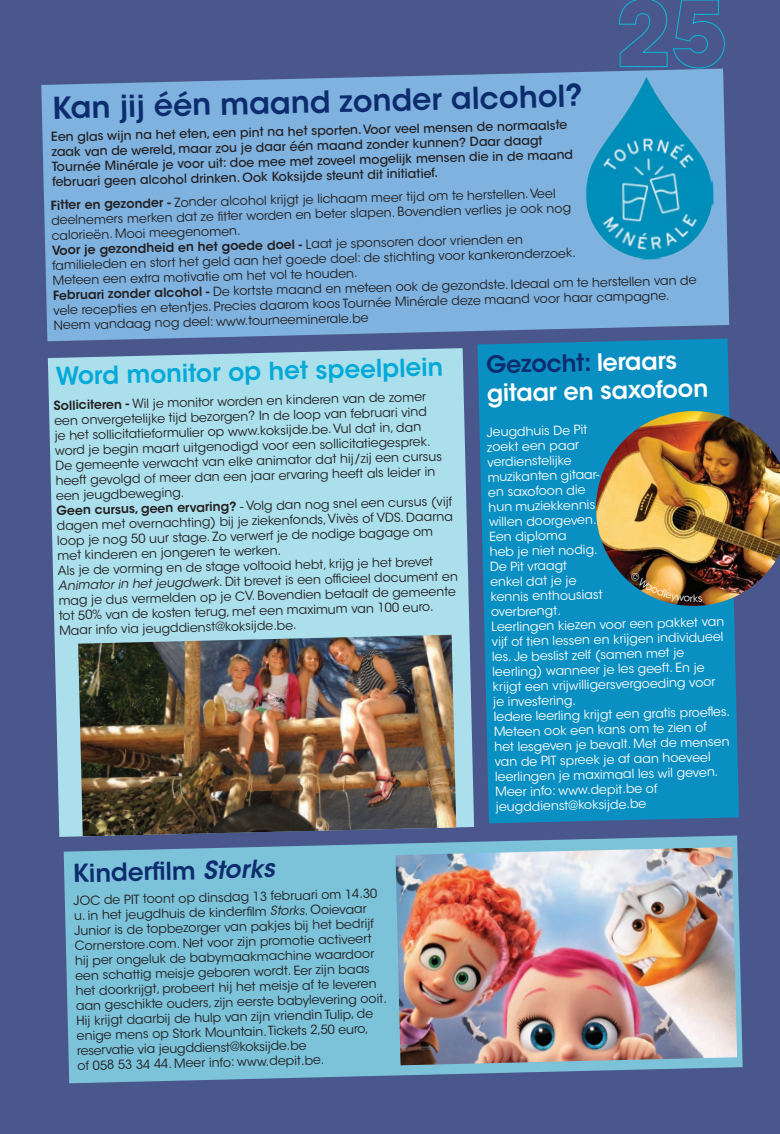
<style>
.page{position:relative;width:780px;height:1134px;background:#4a578c}
.page>*{position:absolute;margin:0;border:0;box-sizing:border-box;transform-origin:0 0}
.Titels_licht_blauw_i{font:600 30px "ITC Avant Garde Std";color:#0d2c6e}
.Titels_licht_blauw_i-2{font:600 24.5px "ITC Avant Garde Std";color:#00a9d8}
.Titels_licht_blauw_i-3{font:600 24.5px "ITC Avant Garde Std";color:#0d2c6e}
.Titels_licht_blauw_i-4{font:600 23.75px/28.1px "ITC Avant Garde Std";color:#fff}
.Body_insprong_2_mm{font:12.5px/15px "ITC Avant Garde Std";color:#231f20}
.Body_insprong_2_mm-2{font:12.5px/15px "ITC Avant Garde Std";color:#fff}
.Inleiding_insprong_2{font:500 12.5px/15.1px "ITC Avant Garde Std";color:#231f20}
.s1{font-weight:600}
.s2{font-style:italic}
.s3{color:#0d2c6e}
</style>
<div class="page">
<div style="left:477px;top:341px;width:262px;height:482px;background:#098fc2"></div>
<svg style="left:41px;top:69px;width:688px;height:272px;background:#7aabd8"></svg>
<div style="left:48px;top:348px;width:426px;height:489px;background:#abdfeb"></div>
<svg style="left:64px;top:835px;width:678px;height:248px;background:#75b4cf"></svg>
<img style="left:583px;top:74px;width:131px;height:187px">
<img style="left:395px;top:847px;width:342px;height:218px">
<img style="left:78px;top:635px;width:378px;height:201px">
<img style="left:596px;top:411px;width:184px;height:195px">
<svg style="left:619px;top:0;width:106px;height:69px"></svg>
<svg style="left:629px;top:571px;width:73px;height:31px;background:#776843"></svg>
<p class="Titels_licht_blauw_i" style="left:52px;top:87px;width:532px;rotate:-1deg">Kan jij één maand zonder alcohol?</p>
<p class="Inleiding_insprong_2" style="left:51px;top:128px;width:523px;rotate:-1deg">Een glas wijn na het eten, een pint na het sporten. Voor veel mensen de normaalste zaak van de wereld, maar zou je daar één maand zonder kunnen? Daar daagt Tournée Minérale je voor uit: doe mee met zoveel mogelijk mensen die in de maand februari geen alcohol drinken. Ook Koksijde steunt dit initiatief.</p>
<p class="Body_insprong_2_mm" style="left:51px;top:195px;width:521px;line-height:15.8px;rotate:-1deg"><span class="s1">Fitter en gezonder -</span> Zonder alcohol krijgt je lichaam meer tijd om te herstellen. Veel deelnemers merken dat ze fi tter worden en beter slapen. Bovendien verlies je ook nog calorieën. Mooi meegenomen.</p>
<p class="Body_insprong_2_mm" style="left:52px;top:243px;width:525px;line-height:14px;rotate:-1deg"><span class="s1">Voor je gezondheid en het goede doel -</span> Laat je sponsoren door vrienden en familieleden en stort het geld aan het goede doel: de stichting voor kankeronderzoek.</p>
<p class="Body_insprong_2_mm" style="left:53px;top:272px;width:306px;rotate:-1deg">Meteen een extra motivatie om het vol te houden.</p>
<p class="Body_insprong_2_mm" style="left:53px;top:285px;width:645px;line-height:15.9px;rotate:-1deg"><span class="s1">Februari zonder alcohol -</span> De kortste maand en meteen ook de gezondste. Ideaal om te herstellen van de vele recepties en etentjes. Precies daarom koos Tournée Minérale deze maand voor haar campagne.</p>
<p class="Body_insprong_2_mm" style="left:54px;top:317px;width:316px;rotate:-1deg">Neem vandaag nog deel: www.tourneeminerale.be</p>
<p class="Titels_licht_blauw_i-2" style="left:56px;top:359px;width:389px;rotate:-1deg">Word monitor op het speelplein</p>
<p class="Body_insprong_2_mm" style="left:54px;top:397px;width:388px;rotate:-1deg"><span class="s1">Solliciteren -</span> Wil je monitor worden en kinderen van de zomer een onvergetelijke tijd bezorgen? In de loop van februari vind<br>je het sollicitatieformulier op www.koksijde.be. Vul dat in, dan word je begin maart uitgenodigd voor een sollicitatiegesprek.<br>De gemeente verwacht van elke animator dat hij/zij een cursus heeft gevolgd of meer dan een jaar ervaring heeft als leider in een jeugdbeweging.</p>
<p class="Body_insprong_2_mm" style="left:56px;top:501px;width:397px;line-height:15.4px;rotate:-1deg"><span class="s1">Geen cursus, geen ervaring?</span> - Volg dan nog snel een cursus (vijf dagen met overnachting) bij je ziekenfonds, Vivès of VDS. Daarna loop je nog 50 uur stage. Zo verwerf je de nodige bagage om met kinderen en jongeren te werken.</p>
<p class="Body_insprong_2_mm" style="left:58px;top:562px;width:401px;rotate:-1deg">Als je de vorming en de stage voltooid hebt, krijg je het brevet <span class="s2">Animator in het jeugdwerk</span>. Dit brevet is een offi cieel document en mag je dus vermelden op je CV. Bovendien betaalt de gemeente tot 50% van de kosten terug, met een maximum van 100 euro.</p>
<p class="Body_insprong_2_mm" style="left:59px;top:622px;width:239px;rotate:-1deg">Maar info via jeugddienst@koksijde.be.</p>
<p class="Titels_licht_blauw_i-3" style="left:73px;top:857px;width:203px;rotate:-1deg">Kinderfi lm <span class="s2">Storks</span></p>
<p class="Body_insprong_2_mm" style="left:73px;top:892px;width:313px;rotate:-1deg">JOC de PIT toont op dinsdag 13 februari om 14.30 u. in het jeugdhuis de kinderfi lm <span class="s2">Storks</span>. Ooievaar Junior is de topbezorger van pakjes bij het bedrijf Cornerstore.com. Net voor zijn promotie activeert hij per ongeluk de babymaakmachine waardoor een schattig meisje geboren wordt. Eer zijn baas het doorkrijgt, probeert hij het meisje af te leveren aan geschikte ouders, zijn eerste babylevering ooit.<br>Hij krijgt daarbij de hulp van zijn vriendin Tulip, de enige mens op Stork Mountain. Tickets 2,50 euro, reservatie via jeugddienst@koksijde.be<br>of 058 53 34 44. Meer info: www.depit.be.</p>
<p class="Titels_licht_blauw_i-4" style="left:486px;top:350px;width:223px;rotate:-1deg"><span class="s3">Gezocht:</span> leraars gitaar en saxofoon</p>
<p class="Body_insprong_2_mm-2" style="left:486px;top:424px;width:116px;rotate:-1deg">Jeugdhuis De Pit zoekt een paar verdienstelijke muzikanten gitaar&shy;en saxofoon die hun muziekkennis willen doorgeven.<br>Een diploma<br>heb je niet nodig.<br>De Pit vraagt<br>enkel dat je je kennis enthousiast overbrengt.</p>
<p class="Body_insprong_2_mm-2" style="left:491px;top:619px;width:234px;rotate:-1deg">Leerlingen kiezen voor een pakket van vijf of tien lessen en krijgen individueel les. Je beslist zelf (samen met je leerling) wanneer je les geeft. En je krijgt een vrijwilligersvergoeding voor je investering.</p>
<p class="Body_insprong_2_mm-2" style="left:493px;top:709px;width:238px;rotate:-1deg">Iedere leerling krijgt een gratis proefl es.<br>Meteen ook een kans om te zien of<br>het lesgeven je bevalt. Met de mensen van de PIT spreek je af aan hoeveel leerlingen je maximaal les wil geven.</p>
<p class="Body_insprong_2_mm-2" style="left:495px;top:784px;width:164px;rotate:-1deg">Meer info: www.depit.be of jeugddienst@koksijde.be</p>
</div>
